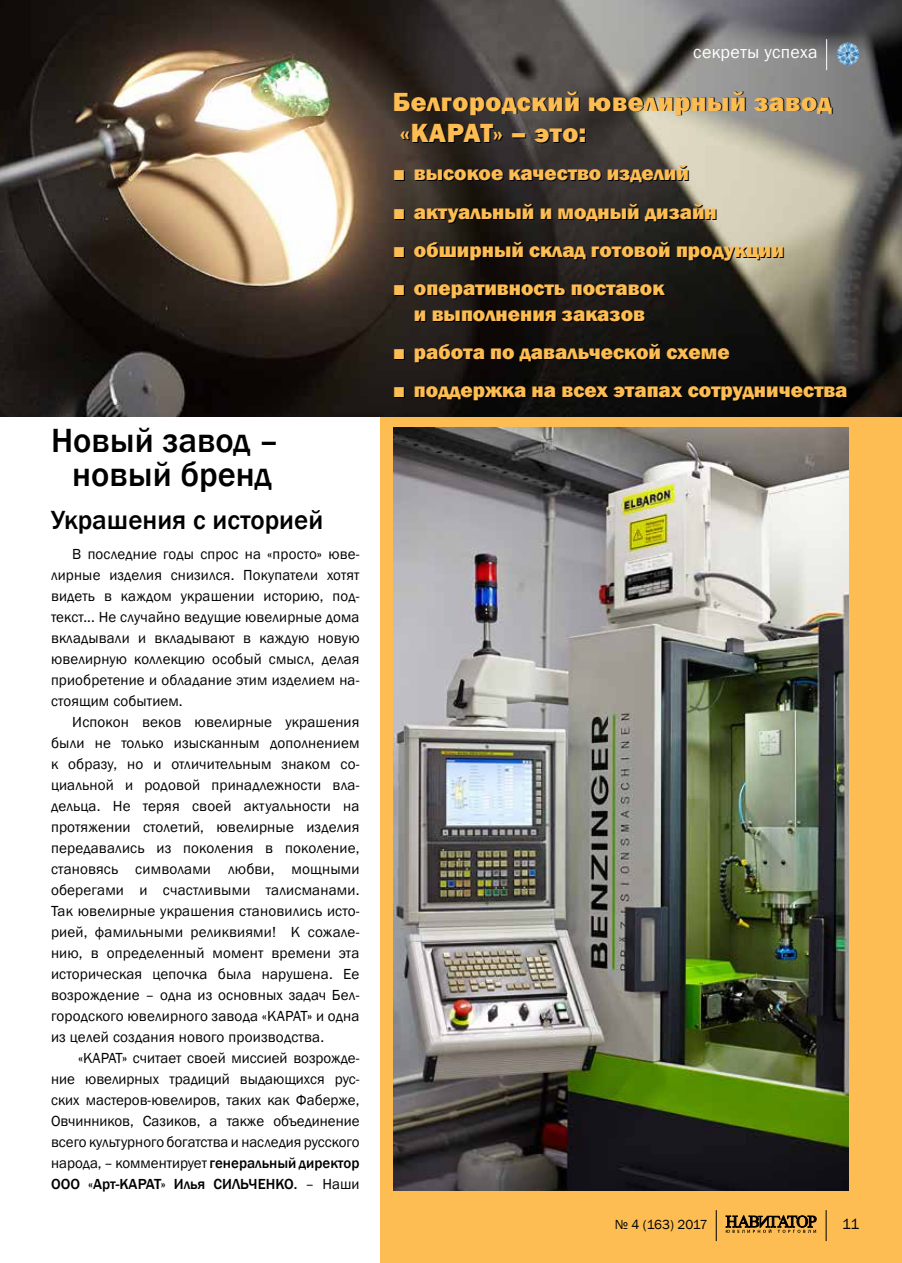
<style>
.page{position:relative;width:902px;height:1263px;background:#fff}
.page>*{position:absolute;margin:0;border:0;box-sizing:border-box;transform-origin:0 0}
.t1{font:500 34.5px/34.5px "Franklin Gothic";color:#000;text-align:center}
.t2{font:800 27px/31.5px "Franklin Gothic";letter-spacing:.02em;color:#fdbd52}
.t3{font:500 27px "Franklin Gothic";color:#000}
.t4{font:800 21px/25.5px "Franklin Gothic";color:#fdbd52;text-align:center}
.t5{font:18px "Franklin Gothic";letter-spacing:.02em;color:#fff}
.t6{font:15px/21px "Franklin Gothic";letter-spacing:.01em;color:#000;text-align:justify}
.t7{font:13.5px "Franklin Gothic";letter-spacing:-.035em;color:#000}
.s1{font-weight:500}
.s2{font-weight:400}
</style>
<div class="page">
<div style="left:381px;top:398px;width:520px;height:865px;background:#fdbd52"></div>
<img style="left:0;top:0;width:901px;height:417px">
<img style="left:836px;top:43px;width:23px;height:22px;border-radius:11px">
<hr style="left:826px;top:39px;width:1px;height:31px;background:#fff">
<svg style="left:725px;top:1215px;width:91px;height:18px"></svg>
<hr style="left:825px;top:1210px;width:1px;height:31px;background:#000">
<hr style="left:715px;top:1210px;width:1px;height:31px;background:#000">
<img style="left:394px;top:428px;width:453px;height:763px">
<h1 class="t1" style="left:51px;top:423px;width:229px">Новый завод – новый бренд</h1>
<h2 class="t3" style="left:51px;top:503px;width:274px">Украшения с историей</h2>
<p class="t6" style="left:51px;top:543px;width:310px;text-indent:21px">В последние годы спрос на «просто» юве&shy;лирные изделия снизился. Покупатели хотят видеть в каждом украшении историю, под&shy;текст... Не случайно ведущие ювелирные дома вкладывали и вкладывают в каждую новую ювелирную коллекцию особый смысл, делая приобретение и обладание этим изделием на&shy;стоящим событием.</p>
<p class="t6" style="left:51px;top:711px;width:310px;text-indent:21px">Испокон веков ювелирные украшения были не только изысканным дополнением к образу, но и отличительным знаком со&shy;циальной и родовой принадлежности вла&shy;дельца. Не теряя своей актуальности на протяжении столетий, ювелирные изделия передавались из поколения в поколение, становясь символами любви, мощными оберегами и счастливыми талисманами.<br>Так ювелирные украшения становились исто&shy;рией, фамильными реликвиями! К сожале&shy;нию, в определенный момент времени эта историческая цепочка была нарушена. Ее возрождение – одна из основных задач Бел&shy;городского ювелирного завода «КАРАТ» и одна из целей создания нового производства.</p>
<p class="t6" style="left:51px;top:1047px;width:310px;text-indent:27px">«КАРАТ» считает своей миссией возрожде&shy;ние ювелирных традиций выдающихся рус&shy;ских мастеров-ювелиров, таких как Фаберже, Овчинников, Сазиков, а также объединение всего культурного богатства и наследия русского народа, – комментирует <span class="s1">генеральный директор ООО «Арт-КАРАТ» Илья СИЛЬЧЕНКО.</span> – Наши</p>
<p class="t5" style="left:693px;top:41px;width:126px">секреты успеха</p>
<h2 class="t2" style="left:392px;top:86px;width:440px">Белгородский ювелирный завод «КАРАТ» – это:</h2>
<h3 class="t4" style="left:392px;top:161px;width:298px"><span class="s2">■</span> высокое качество изделий</h3>
<h3 class="t4" style="left:392px;top:199px;width:326px"><span class="s2">■</span> актуальный и модный дизайн</h3>
<h3 class="t4" style="left:392px;top:237px;width:393px"><span class="s2">■</span> обширный склад готовой продукции</h3>
<h3 class="t4" style="left:392px;top:275px;width:273px"><span class="s2">■</span> оперативность поставок и выполнения заказов</h3>
<h3 class="t4" style="left:392px;top:339px;width:338px"><span class="s2">■</span> работа по давальческой схеме</h3>
<h3 class="t4" style="left:392px;top:377px;width:456px"><span class="s2">■</span> поддержка на всех этапах сотрудничества</h3>
<p class="t7" style="left:614px;top:1216px;width:94px">№ 4 (163) 2017</p>
<p class="t6" style="left:842px;top:1214px;width:19px">11</p>
</div>
